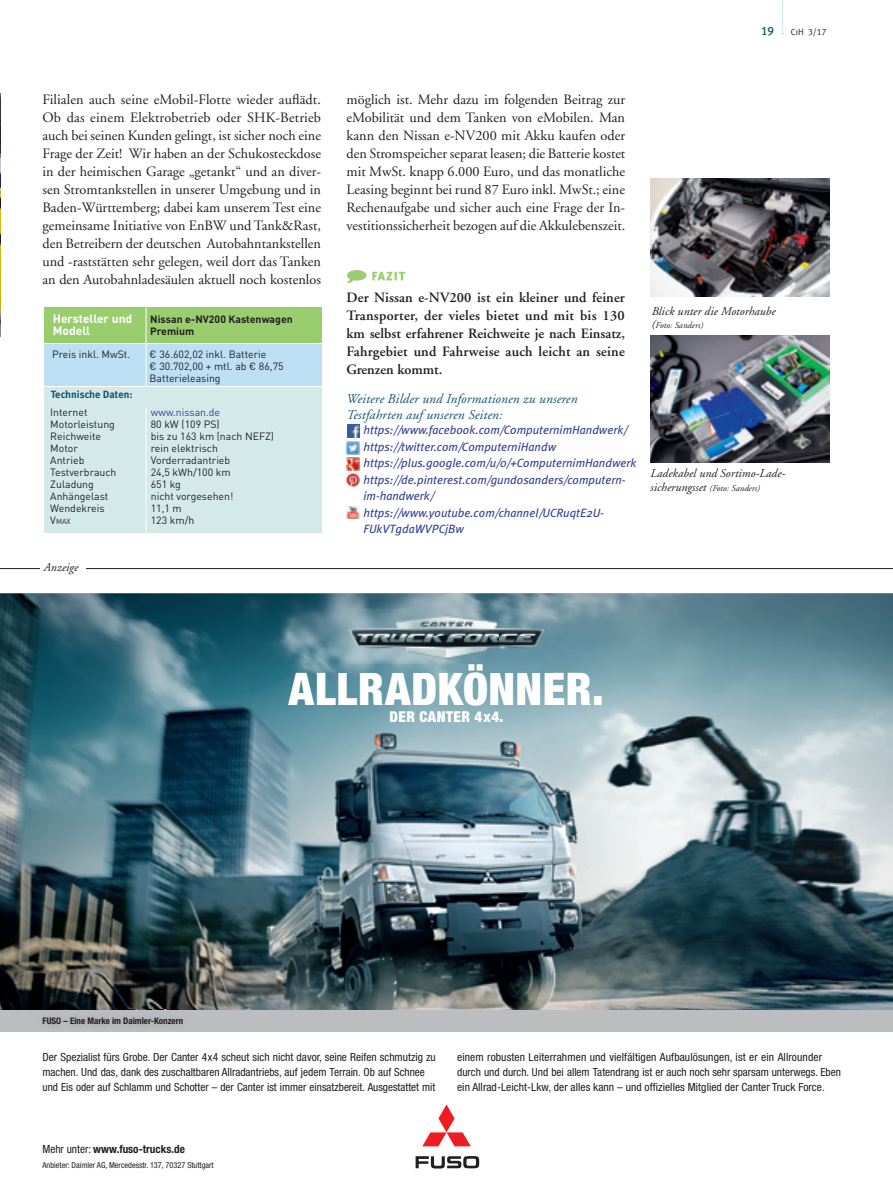
<style>
.page{position:relative;width:893px;height:1191px;background:#fff}
.page>*{position:absolute;margin:0;border:0;box-sizing:border-box;transform-origin:0 0}
.t1{font:900 condensed 45px "Helvetica Neue LT Pro";letter-spacing:.015em;color:#fff}
.t2{font:900 condensed 15px "Helvetica Neue LT Pro";letter-spacing:.025em;color:#fff}
._3_Fließtext{font:14.25px/18px "Adobe Garamond LT";color:#231f20;text-align:justify}
._3_Fließtext-2{font:600 14.25px/18px "Adobe Garamond LT";letter-spacing:.015em;color:#231f20;text-align:justify}
._2_Autor_nach_Einlei{font:italic 13.5px "Adobe Garamond LT";letter-spacing:.01em;color:#16556c}
._3_Fließtext-3{font:italic 12px "Meta Plus";color:#364194}
._4_www-Adresse{font:italic 12px/16.5px "Meta Plus";color:#364194}
._4_Bildlegende{font:italic 12px "Adobe Garamond LT";letter-spacing:.005em;color:#231f20}
._3_Fließtext-4{font:italic 12px "Adobe Garamond LT";letter-spacing:.005em;color:#231f20}
._3_Fließtext-5{font:700 12px "DINOT";color:#fff}
._3_Fließtext-6{font:12px "Meta Plus Medium Caps";color:#16556c}
.t3{font:condensed 11.25px/15px "Helvetica Neue LT Pro";color:#231f20}
.t4{font:700 condensed 11.25px "Helvetica Neue LT Pro";color:#231f20}
._3_Fließtext-7{font:10.5px "DINOT";color:#231f20}
._3_Fließtext-8{font:700 10.5px "DINOT";color:#231f20}
._3_Fließtext-9{font:700 10.5px "Meta Plus";color:#16556c}
._3_Fließtext-10{font:10.5px "DINOT";color:#364194}
.t5{font:700 condensed 9px "Helvetica Neue LT Pro";color:#231f20}
._4_Bildlegende-2{font:italic 9px "Adobe Garamond LT";letter-spacing:.005em;color:#231f20}
._3_Fließtext-11{font:italic 9px "Adobe Garamond LT";letter-spacing:.005em;color:#231f20}
._2_Einleitung_10_pt{font:9px "Meta Plus Normal Caps";color:#231f20}
.t6{font:condensed 8.25px "Helvetica Neue LT Pro";color:#231f20}
._3_Fließtext-12{font:7.35px "DINOT";color:#231f20}
.s1{font-size:10.5px}
.s2{font-size:12px}
.s3{font-weight:400}
</style>
<div class="page">
<img style="left:0;top:94px;width:1px;height:242px">
<svg style="left:782px;top:0;width:1px;height:34px"></svg>
<div style="left:44px;top:308px;width:277px;height:35px;background:#99cd6e"></div>
<div style="left:44px;top:344px;width:277px;height:42px;background:#bcdff4"></div>
<div style="left:44px;top:387px;width:277px;height:145px;background:#d4eae9"></div>
<hr style="left:146px;top:408px;width:1px;height:124px;background:#fff">
<hr style="left:146px;top:308px;width:1px;height:78px;background:#fff">
<img style="left:651px;top:179px;width:178px;height:117px">
<img style="left:651px;top:336px;width:178px;height:126px">
<svg style="left:372px;top:272px;width:33px;height:8px"></svg>
<svg style="left:347px;top:270px;width:19px;height:13px"></svg>
<svg style="left:346px;top:424px;width:13px;height:62px"></svg>
<svg style="left:347px;top:506px;width:12px;height:13px"></svg>
<img style="left:0;top:593px;width:893px;height:417px">
<div style="left:0;top:1010px;width:893px;height:21px;background:#bcbdc0"></div>
<img style="left:35px;top:1009px;width:155px;height:14px">
<svg style="left:416px;top:1156px;width:63px;height:12px"></svg>
<svg style="left:422px;top:1104px;width:49px;height:42px"></svg>
<img style="left:340px;top:609px;width:213px;height:55px">
<img style="left:340px;top:664px;width:213px;height:9px">
<hr style="left:0;top:568px;width:893px;height:1px;background:#231f20">
<div style="left:40px;top:560px;width:46px;height:16px;background:#fff"></div>
<p class="_3_Fließtext-6" style="left:761px;top:24px;width:14px">19</p>
<p class="_2_Einleitung_10_pt" style="left:791px;top:26px;width:37px">CiH 3/17</p>
<p class="_3_Fließtext" style="left:43px;top:90px;width:280px">Filialen auch seine eMobil-Flotte wieder auflädt.<br>Ob das einem Elektrobetrieb oder SHK-Betrieb auch bei seinen Kunden gelingt, ist sicher noch eine Frage der Zeit! Wir haben an der Schukosteckdose in der heimischen Garage „getankt“ und an diver&shy;sen Stromtankstellen in unserer Umgebung und in Baden-Württemberg; dabei kam unserem Test eine gemeinsame Initiative von EnBW und Tank&amp;Rast, den Betreibern der deutschen Autobahntankstellen und -raststätten sehr gelegen, weil dort das Tanken an den Autobahnladesäulen aktuell noch kostenlos</p>
<p class="_3_Fließtext" style="left:347px;top:90px;width:280px">möglich ist. Mehr dazu im folgenden Beitrag zur eMobilität und dem Tanken von eMobilen. Man kann den Nissan e-NV200 mit Akku kaufen oder den Stromspeicher separat leasen; die Batterie kostet mit MwSt. knapp 6.000 Euro, und das monatliche Leasing beginnt bei rund 87 Euro inkl. MwSt.; eine Rechenaufgabe und sicher auch eine Frage der In&shy;vestitionssicherheit bezogen auf die Akkulebenszeit.</p>
<p class="_3_Fließtext-2" style="left:347px;top:288px;width:280px">Der Nissan e-NV200 ist ein kleiner und feiner Transporter, der vieles bietet und mit bis 130 km selbst erfahrener Reichweite je nach Einsatz, Fahrgebiet und Fahrweise auch leicht an seine Grenzen kommt.</p>
<p class="_2_Autor_nach_Einlei" style="left:347px;top:390px;width:232px">Weitere Bilder und Informationen zu unseren</p>
<p class="_2_Autor_nach_Einlei" style="left:347px;top:407px;width:157px">Testfahrten auf unseren Seiten:</p>
<p class="_3_Fließtext-5" style="left:53px;top:311px;width:81px">Hersteller und</p>
<p class="_3_Fließtext-5" style="left:53px;top:323px;width:39px">Modell</p>
<p class="_3_Fließtext-8" style="left:150px;top:312px;width:144px">Nissan e-NV200 Kastenwagen</p>
<p class="_3_Fließtext-8" style="left:150px;top:324px;width:46px">Premium</p>
<p class="_3_Fließtext-7" style="left:52px;top:347px;width:80px">Preis inkl. MwSt.</p>
<p class="_3_Fließtext-7" style="left:150px;top:347px;width:118px">€ 36.602,02 inkl. Batterie</p>
<p class="_3_Fließtext-7" style="left:150px;top:359px;width:135px">€ 30.702,00 + mtl. ab € 86,75</p>
<p class="_3_Fließtext-7" style="left:150px;top:371px;width:73px">Batterieleasing</p>
<p class="_3_Fließtext-9" style="left:51px;top:389px;width:83px">Technische Daten:</p>
<p class="_3_Fließtext-7" style="left:50px;top:405px;width:39px">Internet</p>
<p class="_3_Fließtext-10" style="left:151px;top:405px;width:71px">www.nissan.de</p>
<p class="_3_Fließtext-7" style="left:50px;top:417px;width:66px">Motorleistung</p>
<p class="_3_Fließtext-7" style="left:151px;top:417px;width:70px">80 kW (109 PS)</p>
<p class="_3_Fließtext-7" style="left:50px;top:429px;width:52px">Reichweite</p>
<p class="_3_Fließtext-7" style="left:151px;top:429px;width:125px">bis zu 163 km (nach NEFZ)</p>
<p class="_3_Fließtext-7" style="left:50px;top:441px;width:29px">Motor</p>
<p class="_3_Fließtext-7" style="left:151px;top:441px;width:69px">rein elektrisch</p>
<p class="_3_Fließtext-7" style="left:50px;top:453px;width:36px">Antrieb</p>
<p class="_3_Fließtext-7" style="left:151px;top:453px;width:81px">Vorderradantrieb</p>
<p class="_3_Fließtext-7" style="left:50px;top:465px;width:68px">Testverbrauch</p>
<p class="_3_Fließtext-7" style="left:151px;top:465px;width:81px">24,5 kWh/100 km</p>
<p class="_3_Fließtext-7" style="left:50px;top:477px;width:45px">Zuladung</p>
<p class="_3_Fließtext-7" style="left:151px;top:477px;width:32px">651 kg</p>
<p class="_3_Fließtext-7" style="left:50px;top:489px;width:60px">Anhängelast</p>
<p class="_3_Fließtext-7" style="left:151px;top:489px;width:84px">nicht vorgesehen!</p>
<p class="_3_Fließtext-7" style="left:50px;top:501px;width:56px">Wendekreis</p>
<p class="_3_Fließtext-7" style="left:151px;top:501px;width:33px">11,1 m</p>
<p class="_3_Fließtext-12" style="left:50px;top:516px;width:22px"><span class="s1">V</span>MAX</p>
<p class="_3_Fließtext-7" style="left:151px;top:513px;width:45px">123 km/h</p>
<p class="_3_Fließtext-3" style="left:364px;top:423px;width:265px">https://www.facebook.com/ComputernimHandwerk/</p>
<p class="_3_Fließtext-3" style="left:364px;top:440px;width:194px">https://twitter.com/ComputerniHandw</p>
<p class="_3_Fließtext-3" style="left:364px;top:456px;width:274px">https://plus.google.com/u/0/+ComputernimHandwerk</p>
<p class="_4_www-Adresse" style="left:364px;top:471px;width:264px">https://de.pinterest.com/gundosanders/computern&shy;im-handwerk/</p>
<p class="_4_www-Adresse" style="left:364px;top:504px;width:242px">https://www.youtube.com/channel/UCRuqtE2U-<br>FUkVTgdaWVPCjBw</p>
<p class="_4_Bildlegende" style="left:44px;top:560px;width:36px">Anzeige</p>
<p class="_3_Fließtext-4" style="left:652px;top:304px;width:126px">Blick unter die Motorhaube</p>
<p class="_3_Fließtext-11" style="left:652px;top:320px;width:53px"><span class="s2">(</span>Foto: Sanders)</p>
<p class="_4_Bildlegende" style="left:651px;top:466px;width:136px">Ladekabel und Sortimo-Lade-</p>
<p class="_4_Bildlegende-2" style="left:651px;top:482px;width:111px"><span class="s2">sicherungsset</span> (Foto: Sanders)</p>
<p class="t1" style="left:289px;top:662px;width:316px">ALLRADKÖNNER.</p>
<p class="t2" style="left:390px;top:708px;width:115px">DER CANTER 4 x 4.</p>
<p class="t5" style="left:43px;top:1015px;width:142px">FUSO – Eine Marke im Daimler-Konzern</p>
<p class="t3" style="left:43px;top:1049px;width:395px">Der Spezialist fürs Grobe. Der Canter 4 x 4 scheut sich nicht davor, seine Reifen schmutzig zu machen. Und das, dank des zuschaltbaren Allradantriebs, auf jedem Terrain. Ob auf Schnee und Eis oder auf Schlamm und Schotter – der Canter ist immer einsatzbereit. Ausgestattet mit</p>
<p class="t3" style="left:457px;top:1049px;width:385px">einem robusten Leiterrahmen und vielfältigen Aufbaulösungen, ist er ein Allrounder durch und durch. Und bei allem Tatendrang ist er auch noch sehr sparsam unterwegs. Eben ein Allrad-Leicht-Lkw, der alles kann – und offizielles Mitglied der Canter Truck Force.</p>
<p class="t4" style="left:43px;top:1142px;width:144px"><span class="s3">Mehr unter:</span> www.fuso-trucks.de</p>
<p class="t6" style="left:43px;top:1160px;width:173px">Anbieter: Daimler AG, Mercedesstr. 137, 70327 Stuttgart</p>
</div>
